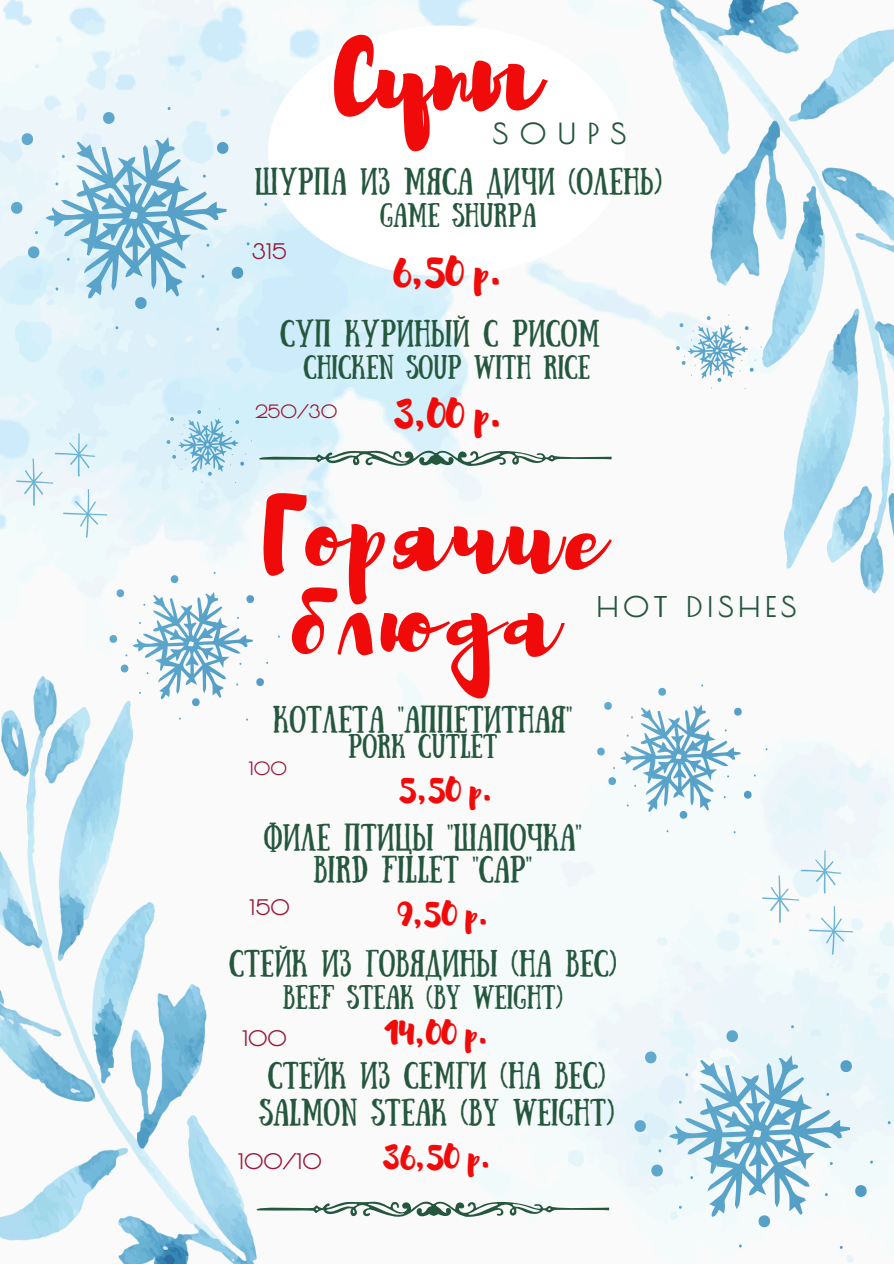
<style>
.page{position:relative;width:894px;height:1264px;background:#fff}
.page>*{position:absolute;margin:0;border:0;box-sizing:border-box;transform-origin:0 0}
.t1{font:102px "Brusher";color:#f10a0a}
.t2{font:101.25px "Brusher";letter-spacing:.065em;color:#f10a0a}
.t3{font:36px "Brusher";color:#f10a0a}
.t4{font:30px "Brusher";color:#f10a0a}
.t5{font:700 28.5px "Poiret One";letter-spacing:.38em;color:#25573e}
.t6{font:700 28.05px "Poiret One";letter-spacing:.155em;color:#25573e}
.t7{font:27px/32.7px "Sunday";color:#25573e;text-align:center}
.t8{font:24px "Sunday";color:#25573e}
.t9{font:700 21px "Poiret One";color:#9a1636}
.t10{font:700 18px "Poiret One";color:#9a1636}
</style>
<div class="page">
<img style="left:0;top:0;width:893px;height:1263px">
<svg style="left:268px;top:25px;width:356px;height:251px"></svg>
<svg style="left:252px;top:1196px;width:357px;height:24px"></svg>
<svg style="left:9px;top:107px;width:258px;height:223px;background:#cce6f2"></svg>
<svg style="left:632px;top:1025px;width:258px;height:223px;fill:#ebf5fa"></svg>
<svg style="left:595px;top:684px;width:172px;height:149px"></svg>
<svg style="left:108px;top:572px;width:172px;height:148px"></svg>
<svg style="left:761px;top:850px;width:91px;height:104px"></svg>
<svg style="left:16px;top:433px;width:91px;height:105px"></svg>
<svg style="left:675px;top:315px;width:86px;height:74px"></svg>
<svg style="left:166px;top:409px;width:445px;height:74px"></svg>
<h1 class="t1" style="left:333px;top:10px;width:205px">Супы</h1>
<p class="t5" style="left:492px;top:116px;width:135px">SOUPS</p>
<p class="t7" style="left:255px;top:162px;width:408px">ШУРПА ИЗ МЯСА ДИЧИ (ОЛЕНЬ)</p>
<p class="t8" style="left:380px;top:198px;width:158px">GAME SHURPA</p>
<p class="t3" style="left:391px;top:248px;width:112px">6,50 р.</p>
<h4 class="t9" style="left:252px;top:239px;width:36px">315</h4>
<h6 class="t7" style="left:280px;top:314px;width:321px">СУП КУРИНЫЙ С РИСОМ</h6>
<h6 class="t8" style="left:303px;top:350px;width:288px">CHICKEN SOUP WITH RICE</h6>
<h2 class="t10" style="left:255px;top:400px;width:84px">250/30</h2>
<h5 class="t3" style="left:393px;top:390px;width:110px">3,00 р.</h5>
<p class="t2" style="left:263px;top:469px;width:342px">Горячие</p>
<h2 class="t2" style="left:291px;top:554px;width:265px">блюда</h2>
<p class="t6" style="left:596px;top:590px;width:201px">HOT DISHES</p>
<p class="t7" style="left:273px;top:699px;width:300px">КОТЛЕТА "АППЕТИТНАЯ"</p>
<p class="t8" style="left:348px;top:728px;width:151px">PORK CUTLET</p>
<p class="t4" style="left:398px;top:769px;width:96px">5,50 р.</p>
<p class="t10" style="left:249px;top:757px;width:40px">100</p>
<h1 class="t7" style="left:264px;top:817px;width:319px">ФИЛЕ ПТИЦЫ "ШАПОЧКА"<br>BIRD FILLET "CAP"</h1>
<h1 class="t4" style="left:397px;top:894px;width:93px">9,50 р.</h1>
<p class="t9" style="left:249px;top:894px;width:42px">150</p>
<p class="t7" style="left:229px;top:944px;width:388px">СТЕЙК ИЗ ГОВЯДИНЫ (НА ВЕС)</p>
<p class="t8" style="left:283px;top:979px;width:281px">BEEF STEAK (BY WEIGHT)</p>
<p class="t9" style="left:242px;top:1025px;width:46px">100</p>
<p class="t4" style="left:384px;top:1013px;width:106px">14,00 р.</p>
<h4 class="t7" style="left:259px;top:1054px;width:356px;line-height:37.2px">СТЕЙК ИЗ СЕМГИ (НА ВЕС)<br>SALMON STEAK (BY WEIGHT)</h4>
<h4 class="t9" style="left:238px;top:1148px;width:85px">100/10</h4>
<p class="t4" style="left:382px;top:1136px;width:110px">36,50 р.</p>
</div>
